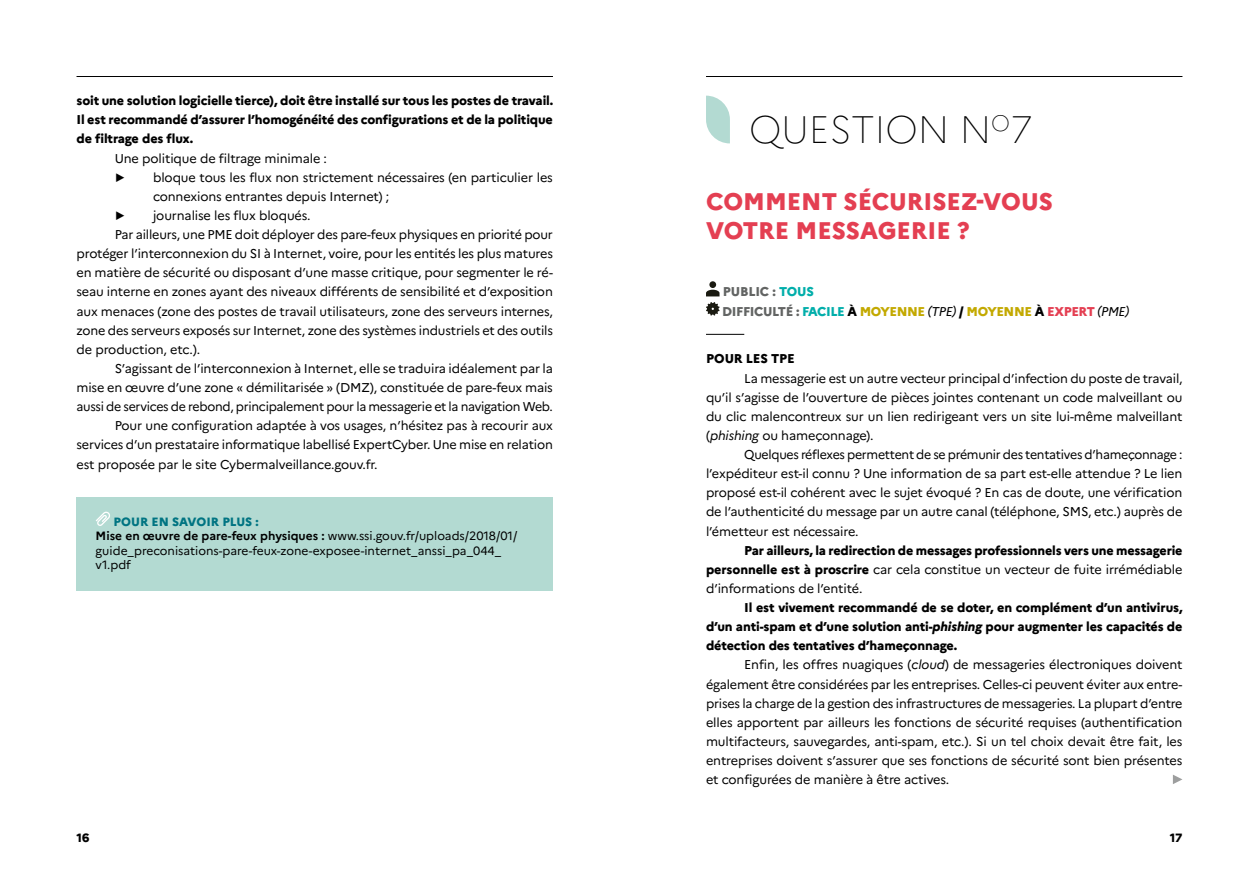
<style>
.page{position:relative;width:1259px;height:893px;background:#fff}
.page>*{position:absolute;margin:0;border:0;box-sizing:border-box;transform-origin:0 0}
.t1{font:100 38.25px "Marianne";color:#000}
.t2{font:800 24px/28.7px "Marianne";color:#e43f52}
.t3{font:13.5px "Spectral";color:#000}
.t4{font:12.75px/19.2px "Marianne";letter-spacing:-.01em;color:#000;text-align:justify}
.t5{font:800 12.75px/19.2px "Marianne";letter-spacing:-.01em;color:#000;text-align:justify}
.t6{font:800 12.75px/19.2px "Marianne";letter-spacing:-.03em;color:#626463}
.t7{font:12px/14.4px "Marianne";color:#000}
.t8{font:800 12px "Marianne";color:#000}
.s1{font-weight:800;color:#007482}
.s2{font-weight:700}
.s3{color:#00aeaa}
.s4{color:#000}
.s5{color:#c3a900}
.s6{font-weight:400;font-style:italic;color:#000}
.s7{color:#e43f52}
.s8{font-style:italic}
.s9{font-weight:400}
</style>
<div class="page">
<hr style="left:77px;top:76px;width:476px;height:1px;background:#000">
<hr style="left:706px;top:76px;width:476px;height:1px;background:#000">
<div style="left:77px;top:498px;width:476px;height:50px;background:#b3dad2"></div>
<div style="left:77px;top:512px;width:476px;height:79px;background:#b3dad2"></div>
<svg style="left:96px;top:511px;width:14px;height:15px"></svg>
<svg style="left:706px;top:96px;width:24px;height:47px"></svg>
<svg style="left:706px;top:281px;width:13px;height:15px"></svg>
<svg style="left:706px;top:302px;width:13px;height:14px"></svg>
<hr style="left:706px;top:334px;width:38px;height:1px;background:#000">
<svg style="left:1173px;top:775px;width:9px;height:9px"></svg>
<p class="t5" style="left:77px;top:91px;width:478px">soit une solution logicielle tierce), doit être installé sur tous les postes de travail.<br>Il est recommandé d’assurer l’homogénéité des configurations et de la politique de filtrage des flux.</p>
<p class="t4" style="left:115px;top:148px;width:214px">Une politique de filtrage minimale :</p>
<p class="t3" style="left:115px;top:167px;width:11px">▶</p>
<p class="t4" style="left:153px;top:168px;width:401px">bloque tous les flux non strictement nécessaires (en particulier les connexions entrantes depuis Internet) ;</p>
<p class="t3" style="left:115px;top:206px;width:11px">▶</p>
<p class="t4" style="left:153px;top:206px;width:159px">journalise les flux bloqués.</p>
<p class="t4" style="left:115px;top:225px;width:440px">Par ailleurs, une PME doit déployer des pare-feux physiques en priorité pour</p>
<p class="t4" style="left:77px;top:244px;width:478px">protéger l’interconnexion du SI à Internet, voire, pour les entités les plus matures</p>
<p class="t4" style="left:77px;top:263px;width:478px">en matière de sécurité ou disposant d’une masse critique, pour segmenter le ré-</p>
<p class="t4" style="left:77px;top:282px;width:478px">seau interne en zones ayant des niveaux différents de sensibilité et d’exposition</p>
<p class="t4" style="left:77px;top:301px;width:478px">aux menaces (zone des postes de travail utilisateurs, zone des serveurs internes,</p>
<p class="t4" style="left:77px;top:321px;width:478px">zone des serveurs exposés sur Internet, zone des systèmes industriels et des outils</p>
<p class="t4" style="left:77px;top:340px;width:125px">de production, etc.).</p>
<p class="t4" style="left:115px;top:359px;width:440px">S’agissant de l’interconnexion à Internet, elle se traduira idéalement par la</p>
<p class="t4" style="left:77px;top:378px;width:478px">mise en œuvre d’une zone « démilitarisée » (DMZ), constituée de pare-feux mais</p>
<p class="t4" style="left:77px;top:397px;width:478px">aussi de services de rebond, principalement pour la messagerie et la navigation Web.</p>
<p class="t4" style="left:115px;top:416px;width:440px">Pour une configuration adaptée à vos usages, n’hésitez pas à recourir aux</p>
<p class="t4" style="left:77px;top:435px;width:478px">services d’un prestataire informatique labellisé ExpertCyber. Une mise en relation</p>
<p class="t4" style="left:77px;top:454px;width:302px">est proposée par le site Cybermalveillance.gouv.fr.</p>
<p class="t7" style="left:96px;top:514px;width:423px;text-indent:18px"><span class="s1">POUR EN SAVOIR PLUS :<br></span><span class="s2">Mise en œuvre de pare-feux physiques :</span> www.ssi.gouv.fr/uploads/2018/01/ guide_preconisations-pare-feux-zone-exposee-internet_anssi_pa_044_ v1.pdf</p>
<h1 class="t1" style="left:749px;top:106px;width:285px">QUESTION N<sup>O</sup>7</h1>
<h2 class="t2" style="left:706px;top:187px;width:348px">COMMENT SÉCURISEZ-VOUS<br>VOTRE MESSAGERIE ?</h2>
<p class="t6" style="left:722px;top:282px;width:408px">PUBLIC : <span class="s3">TOUS<br></span>DIFFICULTÉ : <span class="s3">FACILE</span> <span class="s4">À</span> <span class="s5">MOYENNE</span> <span class="s6">(TPE)</span> <span class="s4">/</span> <span class="s5">MOYENNE</span> <span class="s4">À</span> <span class="s7">EXPERT</span> <span class="s6">(PME)</span></p>
<p class="t5" style="left:706px;top:349px;width:90px">POUR LES TPE</p>
<p class="t4" style="left:706px;top:368px;width:478px;text-indent:38px">La messagerie est un autre vecteur principal d’infection du poste de travail, qu’il s’agisse de l’ouverture de pièces jointes contenant un code malveillant ou du clic malencontreux sur un lien redirigeant vers un site lui-même malveillant (<span class="s8">phishing</span> ou hameçonnage).</p>
<p class="t4" style="left:706px;top:445px;width:478px;text-indent:38px">Quelques réflexes permettent de se prémunir des tentatives d’hameçonnage : l’expéditeur est-il connu ? Une information de sa part est-elle attendue ? Le lien proposé est-il cohérent avec le sujet évoqué ? En cas de doute, une vérification de l’authenticité du message par un autre canal (téléphone, SMS, etc.) auprès de l’émetteur est nécessaire.</p>
<p class="t5" style="left:706px;top:540px;width:478px;text-indent:38px">Par ailleurs, la redirection de messages professionnels vers une messagerie personnelle est à proscrire <span class="s9">car cela constitue un vecteur de fuite irrémédiable d’informations de l’entité.</span></p>
<p class="t5" style="left:706px;top:598px;width:478px;text-indent:38px">Il est vivement recommandé de se doter, en complément d’un antivirus, d’un anti-spam et d’une solution anti-<span class="s8">phishing</span> pour augmenter les capacités de détection des tentatives d’hameçonnage.</p>
<p class="t4" style="left:706px;top:655px;width:478px;text-indent:38px">Enfin, les offres nuagiques (<span class="s8">cloud</span>) de messageries électroniques doivent également être considérées par les entreprises. Celles-ci peuvent éviter aux entre&shy;prises la charge de la gestion des infrastructures de messageries. La plupart d’entre elles apportent par ailleurs les fonctions de sécurité requises (authentification multifacteurs, sauvegardes, anti-spam, etc.). Si un tel choix devait être fait, les entreprises doivent s’assurer que ses fonctions de sécurité sont bien présentes et configurées de manière à être actives.</p>
<p class="t8" style="left:77px;top:830px;width:14px">16</p>
<p class="t8" style="left:1170px;top:830px;width:14px">17</p>
</div>
